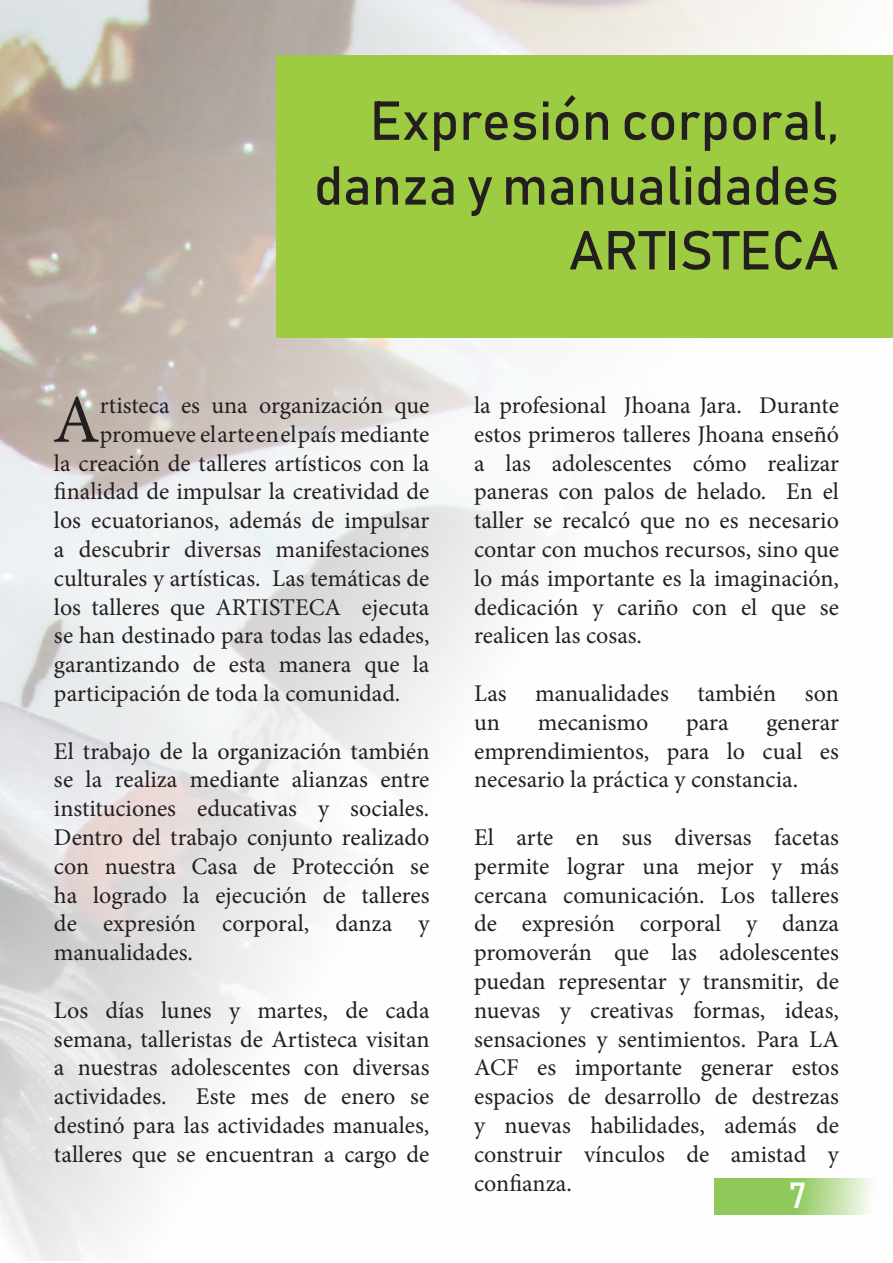
<style>
.page{position:relative;width:893px;height:1263px;background:#fff}
.page>*{position:absolute;margin:0;border:0;box-sizing:border-box;transform-origin:0 0}
.t1{font:68.25px "Minion Pro";color:#231f20}
.t2{font:54px/64.8px "Bahnschrift";color:#231f20;text-align:right}
.t3{font:36px "Bahnschrift";color:#fff}
.t4{font:24px/28.8px "Minion Pro";color:#231f20;text-align:justify}
</style>
<div class="page">
<img style="left:0;top:0;width:893px;height:1261px">
<div style="left:276px;top:56px;width:617px;height:282px;background:#9dcb42"></div>
<h2 class="t2" style="left:314px;top:87px;width:527px">Expresión corporal, danza y manualidades<br>ARTISTECA</h2>
<h1 class="t1" style="left:53px;top:374px;width:49px">A</h1>
<p class="t4" style="left:100px;top:391px;width:331px">rtisteca es una organización que</p>
<p class="t4" style="left:100px;top:420px;width:331px">promueve el arte en el país mediante</p>
<p class="t4" style="left:54px;top:449px;width:377px">la creación de talleres artísticos con la</p>
<p class="t4" style="left:54px;top:477px;width:377px">finalidad de impulsar la creatividad de</p>
<p class="t4" style="left:54px;top:506px;width:377px">los ecuatorianos, además de impulsar</p>
<p class="t4" style="left:54px;top:535px;width:377px">a descubrir diversas manifestaciones</p>
<p class="t4" style="left:54px;top:564px;width:377px">culturales y artísticas. Las temáticas de</p>
<p class="t4" style="left:54px;top:593px;width:377px">los talleres que ARTISTECA ejecuta</p>
<p class="t4" style="left:54px;top:621px;width:377px">se han destinado para todas las edades,</p>
<p class="t4" style="left:54px;top:650px;width:377px">garantizando de esta manera que la</p>
<p class="t4" style="left:54px;top:679px;width:348px">participación de toda la comunidad.</p>
<p class="t4" style="left:54px;top:737px;width:377px">El trabajo de la organización también se la realiza mediante alianzas entre instituciones educativas y sociales.<br>Dentro del trabajo conjunto realizado con nuestra Casa de Protección se ha logrado la ejecución de talleres de expresión corporal, danza y manualidades.</p>
<p class="t4" style="left:54px;top:996px;width:377px">Los días lunes y martes, de cada semana, talleristas de Artisteca visitan a nuestras adolescentes con diversas actividades. Este mes de enero se destinó para las actividades manuales, talleres que se encuentran a cargo de</p>
<p class="t4" style="left:474px;top:391px;width:366px">la profesional Jhoana Jara. Durante estos primeros talleres Jhoana enseñó a las adolescentes cómo realizar paneras con palos de helado. En el taller se recalcó que no es necesario contar con muchos recursos, sino que lo más importante es la imaginación, dedicación y cariño con el que se realicen las cosas.</p>
<p class="t4" style="left:474px;top:679px;width:366px">Las manualidades también son un</p>
<p class="t4" style="left:538px;top:708px;width:112px">mecanismo</p>
<p class="t4" style="left:686px;top:708px;width:44px">para</p>
<p class="t4" style="left:474px;top:708px;width:366px;text-indent:292px">generar emprendimientos, para lo cual es necesario la práctica y constancia.</p>
<p class="t4" style="left:474px;top:823px;width:366px">El arte en sus diversas facetas permite lograr una mejor y más cercana comunicación. Los talleres de expresión corporal y danza promoverán que las adolescentes puedan representar y transmitir, de nuevas y creativas formas, ideas, sensaciones y sentimientos. Para LA ACF es importante generar estos espacios de desarrollo de destrezas y nuevas habilidades, además de construir vínculos de amistad y confianza.</p>
<h3 class="t3" style="left:789px;top:1172px;width:20px">7</h3>
</div>
